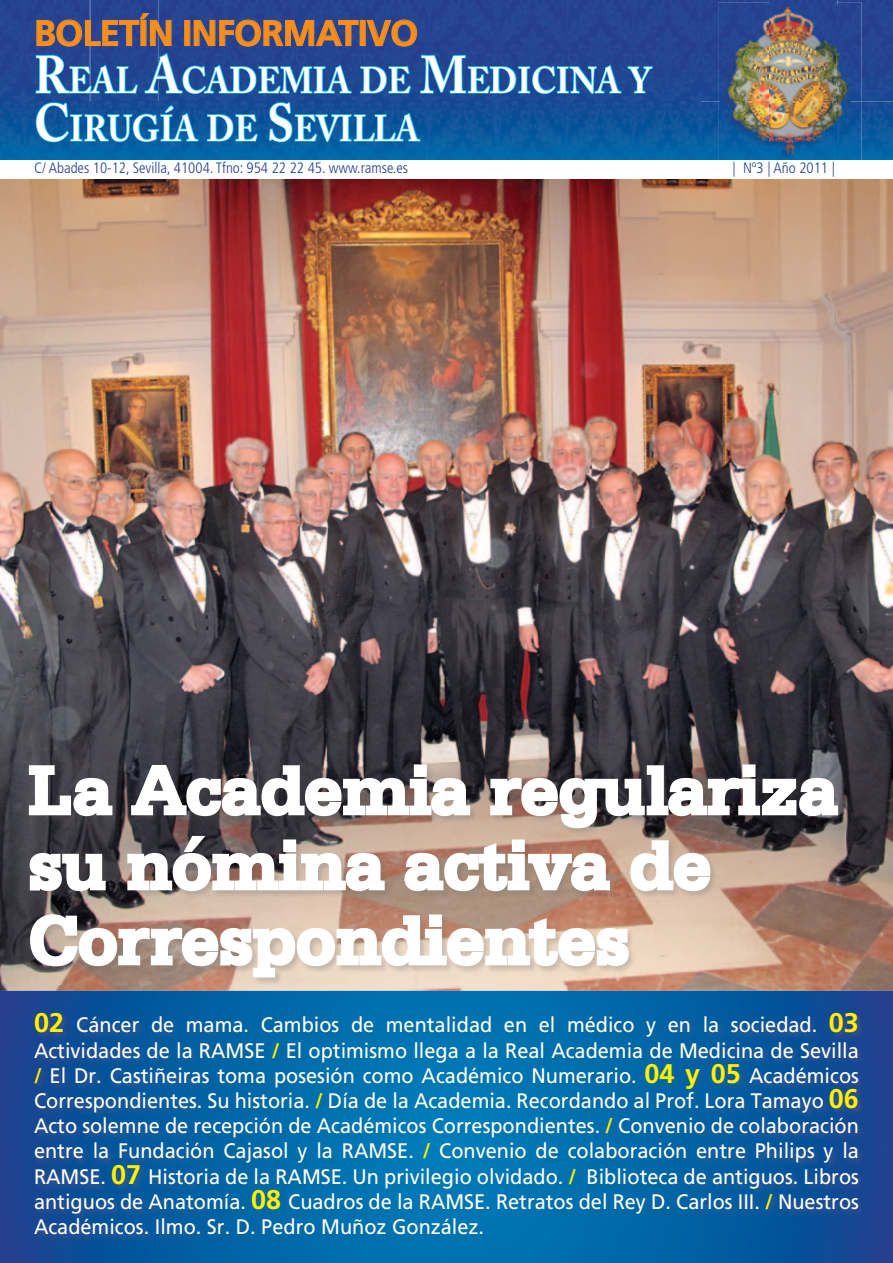
<style>
.page{position:relative;width:893px;height:1263px;background:#fff}
.page>*{position:absolute;margin:0;border:0;box-sizing:border-box;transform-origin:0 0}
.t1{font:700 72px/75px "Serifa BT";color:#fff}
.t2{font:700 36.75px/48px "Adobe Caslon Pro";color:#fff;scale:.9 1}
.t3{font:700 36px "Frutiger LT Std";letter-spacing:-.02em;color:#f68e1e}
.t4{font:21px/25.2px "Frutiger LT Std";color:#fff;text-align:justify;scale:.95 1}
.t5{font:300 condensed 15px "Frutiger LT Std";color:#253f8e}
.s1{font-size:52.5px}
.s2{font-weight:700;font-size:27px;color:#fff101}
.s3{font-weight:700;color:#fff101}
</style>
<div class="page">
<div style="left:0;top:0;width:226px;height:13px;background:#254391"></div>
<div style="left:294px;top:0;width:202px;height:13px;background:#254391"></div>
<div style="left:566px;top:0;width:202px;height:13px;background:#254391"></div>
<img style="left:498px;top:0;width:66px;height:13px">
<img style="left:837px;top:0;width:56px;height:160px">
<img style="left:769px;top:0;width:66px;height:2px">
<img style="left:226px;top:0;width:67px;height:13px">
<svg style="left:0;top:13px;width:718px;height:147px;background:#1b569c"></svg>
<img style="left:0;top:179px;width:893px;height:812px">
<img style="left:718px;top:2px;width:143px;height:158px">
<img style="left:721px;top:6px;width:114px;height:154px">
<img style="left:837px;top:6px;width:12px;height:154px">
<img style="left:28px;top:763px;width:818px;height:222px">
<svg style="left:27px;top:764px;width:87px;height:54px"></svg>
<svg style="left:130px;top:763px;width:342px;height:55px"></svg>
<svg style="left:489px;top:763px;width:351px;height:67px"></svg>
<svg style="left:28px;top:851px;width:79px;height:42px"></svg>
<svg style="left:126px;top:833px;width:260px;height:60px"></svg>
<svg style="left:403px;top:838px;width:208px;height:55px"></svg>
<svg style="left:629px;top:839px;width:83px;height:54px"></svg>
<svg style="left:29px;top:912px;width:601px;height:67px"></svg>
<svg style="left:0;top:991px;width:893px;height:272px;background:#0c579d"></svg>
<img style="left:33px;top:1012px;width:833px;height:229px">
<h3 class="t3" style="left:34px;top:12px;width:386px">BOLETÍN INFORMATIVO</h3>
<h2 class="t2" style="left:34px;top:56px;width:686px"><span class="s1">R</span>EAL <span class="s1">A</span>CADEMIA DE <span class="s1">M</span>EDICINA Y<br><span class="s1">C</span>IRUGÍA DE <span class="s1">S</span>EVILLA</h2>
<p class="t5" style="left:34px;top:160px;width:376px">C/ Abades 10-12, Sevilla, 41004. Tfno: 954 22 22 45. www.ramse.es</p>
<p class="t5" style="left:732px;top:160px;width:104px">| Nº3 | Año 2011 |</p>
<h1 class="t1" style="left:29px;top:751px;width:811px">La Academia regulariza su nómina activa de<br>Correspondientes</h1>
<p class="t4" style="left:34px;top:1012px;width:870px"><span class="s2">02</span> Cáncer de mama. Cambios de mentalidad en el médico y en la sociedad. <span class="s2">03<br></span>Actividades de la RAMSE <span class="s3">/</span> El optimismo llega a la Real Academia de Medicina de Sevilla <span class="s3">/</span> El Dr. Castiñeiras toma posesión como Académico Numerario. <span class="s2">04 y 05</span> Académicos Correspondientes. Su historia. <span class="s3">/</span> Día de la Academia. Recordando al Prof. Lora Tamayo <span class="s2">06<br></span>Acto solemne de recepción de Académicos Correspondientes. <span class="s3">/</span> Convenio de colaboración entre la Fundación Cajasol y la RAMSE. <span class="s3">/</span> Convenio de colaboración entre Philips y la RAMSE. <span class="s2">07</span> Historia de la RAMSE. Un privilegio olvidado. <span class="s3">/</span> Biblioteca de antiguos. Libros antiguos de Anatomía. <span class="s2">08</span> Cuadros de la RAMSE. Retratos del Rey D. Carlos III. <span class="s3">/</span> Nuestros Académicos. Ilmo. Sr. D. Pedro Muñoz González.</p>
</div>
